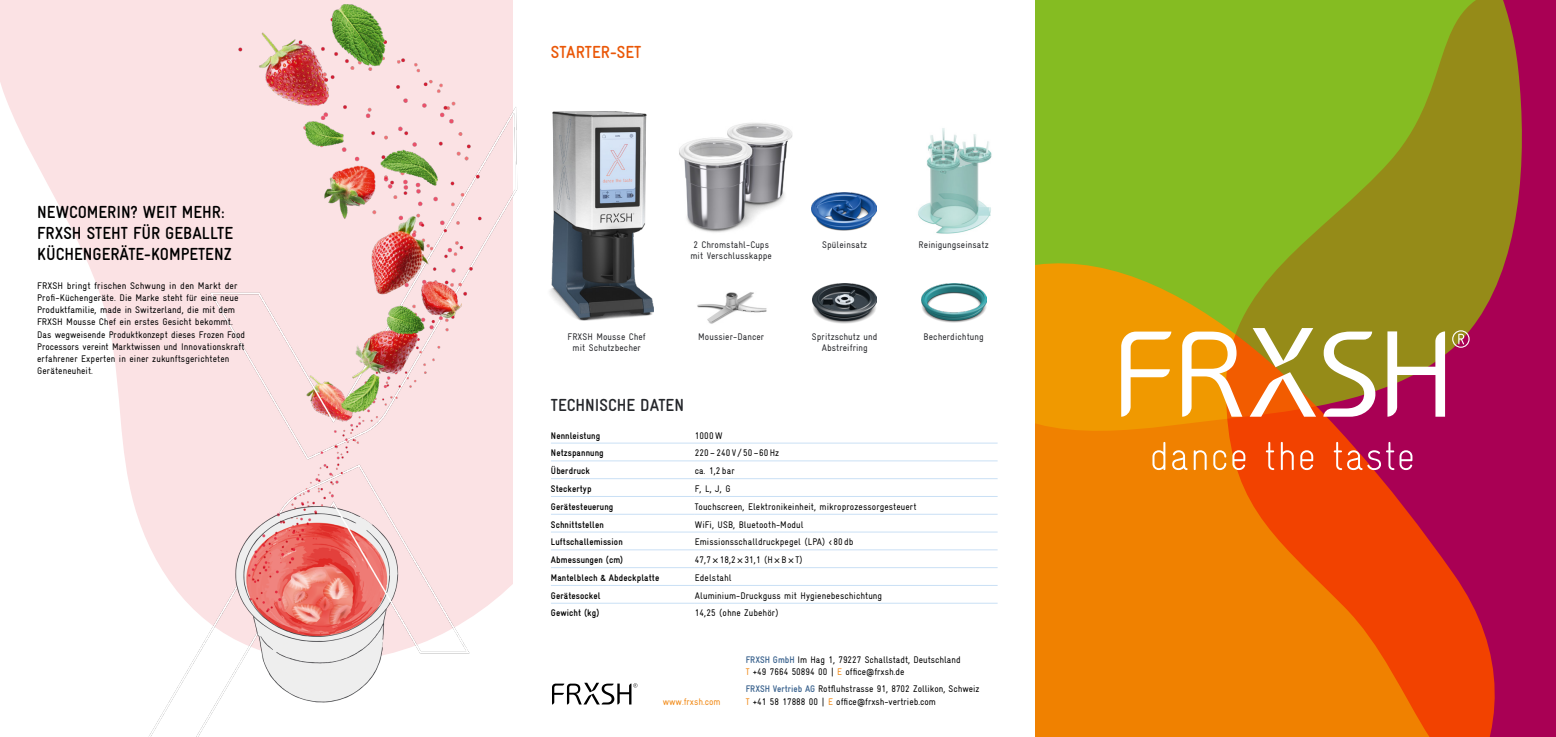
<style>
.page{position:relative;width:1556px;height:737px;background:#fff}
.page>*{position:absolute;margin:0;border:0;box-sizing:border-box;transform-origin:0 0}
.t1{font:17.5px/21px "Gravur Condensed Bold CE";color:#000}
.t2{font:17.5px "Gravur Condensed Bold CE";color:#25272b}
.t3{font:17.5px "Gravur Condensed Bold CE";color:#ea5707}
.t4{font:9.62px/12.2px "Gravur Condensed Reg CE";letter-spacing:.01em;color:#000}
.t5{font:9.62px "Gravur Condensed Bold CE";letter-spacing:.01em;color:#000}
.t6{font:9.62px/11.4px "Gravur Condensed Reg CE";letter-spacing:.01em;color:#27282c}
.t7{font:9.62px "Gravur Condensed Reg CE";color:#f18915}
.s1{font-family:"Gravur Condensed Bold CE";color:#3c648f}
.s2{color:#f18915}
</style>
<div class="page">
<svg style="left:0;top:0;width:117px;height:377px;fill:#fbe2e4"></svg>
<img style="left:679px;top:123px;width:173px;height:110px">
<img style="left:117px;top:0;width:401px;height:737px">
<img style="left:918px;top:128px;width:73px;height:106px">
<img style="left:549px;top:111px;width:104px;height:210px">
<img style="left:811px;top:192px;width:65px;height:38px">
<img style="left:921px;top:284px;width:65px;height:39px">
<img style="left:812px;top:284px;width:64px;height:40px">
<div style="left:1035px;top:431px;width:190px;height:306px;background:#f08100"></div>
<svg style="left:1035px;top:0;width:190px;height:431px;background:#a2b218"></svg>
<svg style="left:1225px;top:0;width:330px;height:737px;background:#ae6623"></svg>
<svg style="left:1387px;top:331px;width:57px;height:86px"></svg>
<svg style="left:1323px;top:331px;width:52px;height:86px"></svg>
<svg style="left:1249px;top:328px;width:66px;height:89px"></svg>
<svg style="left:1121px;top:331px;width:50px;height:86px"></svg>
<svg style="left:1182px;top:331px;width:60px;height:86px"></svg>
<svg style="left:1451px;top:330px;width:18px;height:18px"></svg>
<svg style="left:1152px;top:442px;width:13px;height:28px"></svg>
<svg style="left:1172px;top:450px;width:15px;height:20px"></svg>
<svg style="left:1193px;top:450px;width:13px;height:20px"></svg>
<svg style="left:1213px;top:450px;width:13px;height:20px"></svg>
<svg style="left:1232px;top:450px;width:13px;height:20px"></svg>
<svg style="left:1265px;top:442px;width:9px;height:28px"></svg>
<svg style="left:1280px;top:442px;width:13px;height:28px"></svg>
<svg style="left:1300px;top:450px;width:13px;height:20px"></svg>
<svg style="left:1333px;top:442px;width:79px;height:28px;background:#ce455e"></svg>
<img style="left:697px;top:292px;width:70px;height:32px">
<hr style="left:551px;top:443px;width:143px;height:1px;background:#cae0f5">
<hr style="left:694px;top:443px;width:303px;height:1px;background:#cae0f5">
<hr style="left:551px;top:460px;width:143px;height:1px;background:#cae0f5">
<hr style="left:694px;top:460px;width:303px;height:1px;background:#cae0f5">
<hr style="left:551px;top:478px;width:143px;height:1px;background:#cae0f5">
<hr style="left:694px;top:478px;width:303px;height:1px;background:#cae0f5">
<hr style="left:551px;top:496px;width:143px;height:1px;background:#cae0f5">
<hr style="left:694px;top:496px;width:303px;height:1px;background:#cae0f5">
<hr style="left:551px;top:514px;width:143px;height:1px;background:#cae0f5">
<hr style="left:694px;top:514px;width:303px;height:1px;background:#cae0f5">
<hr style="left:551px;top:532px;width:143px;height:1px;background:#cae0f5">
<hr style="left:694px;top:532px;width:303px;height:1px;background:#cae0f5">
<hr style="left:551px;top:549px;width:143px;height:1px;background:#cae0f5">
<hr style="left:694px;top:549px;width:303px;height:1px;background:#cae0f5">
<hr style="left:551px;top:567px;width:143px;height:1px;background:#cae0f5">
<hr style="left:694px;top:567px;width:303px;height:1px;background:#cae0f5">
<hr style="left:551px;top:585px;width:143px;height:1px;background:#cae0f5">
<hr style="left:694px;top:585px;width:303px;height:1px;background:#cae0f5">
<hr style="left:551px;top:603px;width:143px;height:1px;background:#cae0f5">
<hr style="left:694px;top:603px;width:303px;height:1px;background:#cae0f5">
<svg style="left:552px;top:682px;width:85px;height:22px"></svg>
<h1 class="t1" style="left:37px;top:202px;width:197px">NEWCOMERIN? WEIT MEHR:<br>FRXSH STEHT FÜR GEBALLTE<br>KÜCHENGERÄTE-KOMPETENZ</h1>
<p class="t4" style="left:37px;top:279px;width:209px">FRXSH bringt frischen Schwung in den Markt der Profi-Küchengeräte. Die Marke steht für eine neue Produktfamilie, made in Switzerland, die mit dem FRXSH Mousse Chef ein erstes Gesicht bekommt.<br>Das wegweisende Produktkonzept dieses Frozen Food Processors vereint Marktwissen und Innovationskraft erfahrener Experten in einer zukunftsgerichteten Geräteneuheit.</p>
<h1 class="t3" style="left:551px;top:42px;width:92px">STARTER-SET</h1>
<p class="t6" style="left:690px;top:239px;width:83px">2 Chromstahl-Cups mit Verschlusskappe</p>
<p class="t6" style="left:822px;top:239px;width:46px">Spüleinsatz</p>
<p class="t6" style="left:918px;top:239px;width:72px">Reinigungseinsatz</p>
<p class="t6" style="left:567px;top:331px;width:80px">FRXSH Mousse Chef</p>
<p class="t6" style="left:698px;top:331px;width:68px">Moussier-Dancer</p>
<p class="t6" style="left:572px;top:342px;width:70px">mit Schutzbecher</p>
<p class="t6" style="left:811px;top:331px;width:67px">Spritzschutz und</p>
<p class="t6" style="left:923px;top:331px;width:62px">Becherdichtung</p>
<p class="t6" style="left:821px;top:342px;width:48px">Abstreifring</p>
<h1 class="t2" style="left:551px;top:395px;width:135px">TECHNISCHE DATEN</h1>
<p class="t5" style="left:551px;top:430px;width:51px">Nennleistung</p>
<p class="t4" style="left:694px;top:429px;width:29px">1000W</p>
<p class="t5" style="left:551px;top:448px;width:54px">Netzspannung</p>
<p class="t4" style="left:694px;top:447px;width:86px">220–240V/50–60Hz</p>
<p class="t5" style="left:551px;top:465px;width:41px">Überdruck</p>
<p class="t4" style="left:694px;top:465px;width:41px">ca. 1,2 bar</p>
<p class="t5" style="left:551px;top:483px;width:42px">Steckertyp</p>
<p class="t4" style="left:694px;top:482px;width:37px">F, L, J, G</p>
<p class="t5" style="left:551px;top:501px;width:64px">Gerätesteuerung</p>
<p class="t4" style="left:694px;top:500px;width:223px">Touchscreen, Elektronikeinheit, mikroprozessorgesteuert</p>
<p class="t5" style="left:551px;top:519px;width:54px">Schnittstellen</p>
<p class="t4" style="left:694px;top:518px;width:110px">WiFi, USB, Bluetooth-Modul</p>
<p class="t5" style="left:551px;top:536px;width:73px">Luftschallemission</p>
<p class="t4" style="left:694px;top:536px;width:160px">Emissionsschalldruckpegel (LPA) &lt; 80 db</p>
<p class="t5" style="left:551px;top:554px;width:74px">Abmessungen (cm)</p>
<p class="t4" style="left:694px;top:553px;width:109px">47,7×18,2×31,1 (H×B×T)</p>
<p class="t5" style="left:551px;top:572px;width:110px">Mantelblech &amp; Abdeckplatte</p>
<p class="t4" style="left:694px;top:571px;width:38px">Edelstahl</p>
<p class="t5" style="left:551px;top:590px;width:51px">Gerätesockel</p>
<p class="t4" style="left:694px;top:589px;width:189px">Aluminium-Druckguss mit Hygienebeschichtung</p>
<p class="t5" style="left:551px;top:608px;width:50px">Gewicht (kg)</p>
<p class="t4" style="left:694px;top:607px;width:85px">14,25 (ohne Zubehör)</p>
<p class="t7" style="left:662px;top:696px;width:59px">www.frxsh.com</p>
<p class="t4" style="left:745px;top:653px;width:216px"><span class="s1">FRXSH GmbH</span> Im Hag 1, 79227 Schallstadt, Deutschland<br><span class="s2">T</span> +49 7664 50894 00 | <span class="s2">E</span> office@frxsh.de</p>
<p class="t4" style="left:745px;top:683px;width:235px"><span class="s1">FRXSH Vertrieb AG</span> Rotfluhstrasse 91, 8702 Zollikon, Schweiz<br><span class="s2">T</span> +41 58 17888 00 | <span class="s2">E</span> office@frxsh-vertrieb.com</p>
</div>
